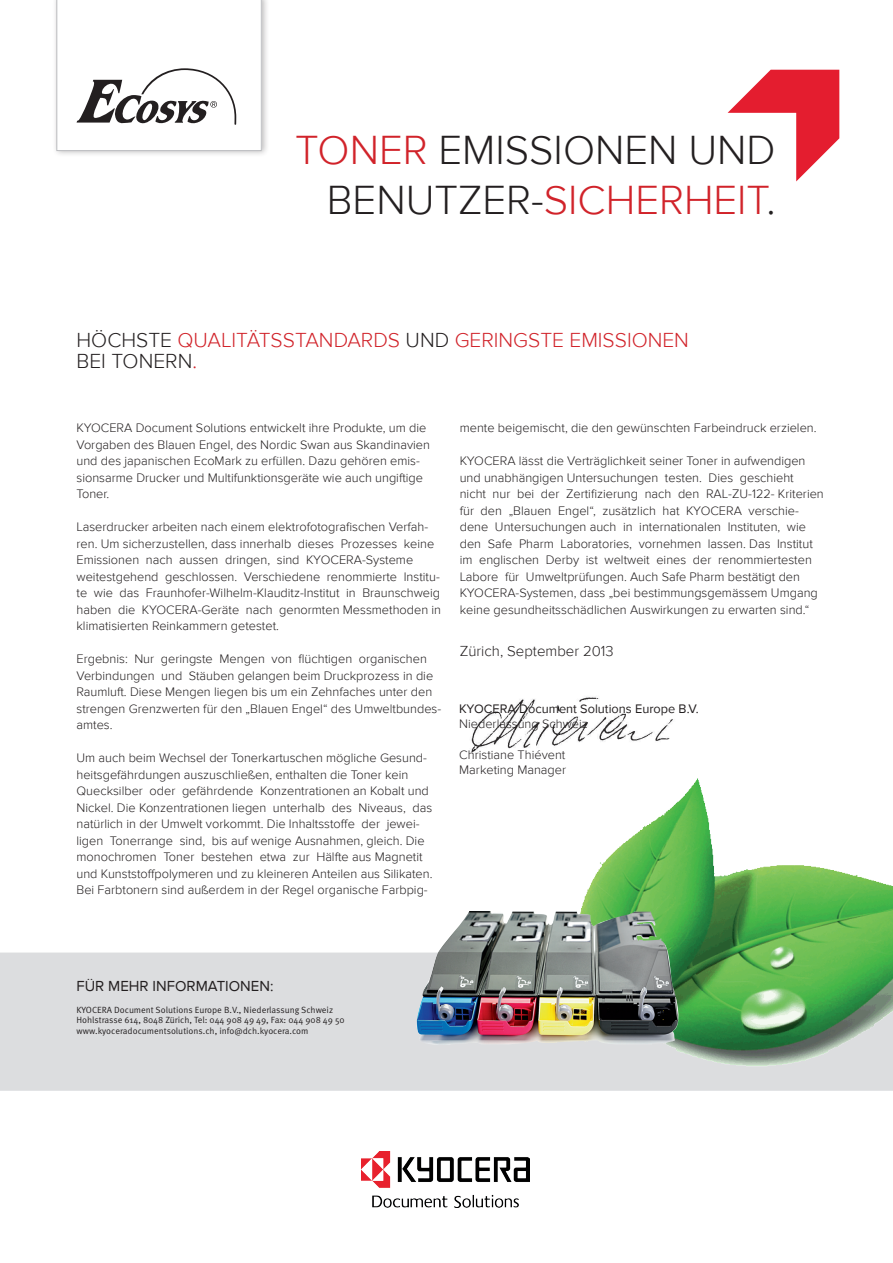
<style>
.page{position:relative;width:893px;height:1263px;background:#fff}
.page>*{position:absolute;margin:0;border:0;box-sizing:border-box;transform-origin:0 0}
.t1{font:300 42px/50.4px "Proxima Nova";color:#231f20;text-align:right}
.t2{font:300 21px/21px "Proxima Nova";color:#d1232a}
.t3{font:15px "Proxima Nova";color:#231f20}
.t4{font:300 15px "Proxima Nova";color:#231f20}
.t5{font:300 12.75px/16.5px "Proxima Nova";color:#231f20}
.t6{font:12.75px "Proxima Nova";color:#231f20}
.t7{font:9px/10.8px "Meta Pro Norm";color:#231f20}
.s1{color:#d1232a}
.s2{color:#231f20}
</style>
<div class="page">
<img style="left:471px;top:697px;width:202px;height:56px">
<div style="left:0;top:952px;width:893px;height:139px;background:#dcdddf"></div>
<img style="left:555px;top:778px;width:338px;height:298px">
<svg style="left:728px;top:70px;width:111px;height:111px"></svg>
<div style="left:52px;top:0;width:217px;height:158px;background:#231f20;opacity:.3"></div>
<img style="left:361px;top:1152px;width:168px;height:56px">
<svg style="left:56px;top:0;width:206px;height:151px"></svg>
<img style="left:411px;top:910px;width:273px;height:135px">
<h1 class="t1" style="left:295px;top:125px;width:482px"><span class="s1">TONER</span> EMISSIONEN UND<br>BENUTZER-<span class="s1">SICHERHEIT</span>.</h1>
<h2 class="t2" style="left:77px;top:330px;width:614px"><span class="s2">HÖCHSTE</span> QUALITÄTSSTANDARDS <span class="s2">UND</span> GERINGSTE EMISSIONEN<br><span class="s2">BEI TONERN</span>.</h2>
<p class="t5" style="left:77px;top:420px;width:355px">KYOCERA Document Solutions entwickelt ihre Produkte, um die Vorgaben des Blauen Engel, des Nordic Swan aus Skandinavien und des japanischen EcoMark zu erfüllen. Dazu gehören emis&shy;sionsarme Drucker und Multifunktionsgeräte wie auch ungiftige Toner.</p>
<p class="t5" style="left:77px;top:519px;width:366px">Laserdrucker arbeiten nach einem elektrofotografischen Verfah&shy;ren. Um sicherzustellen, dass innerhalb dieses Prozesses keine Emissionen nach aussen dringen, sind KYOCERA-Systeme weitestgehend geschlossen. Verschiedene renommierte Institu&shy;te wie das Fraunhofer-Wilhelm-Klauditz-Institut in Braunschweig haben die KYOCERA-Geräte nach genormten Messmethoden in klimatisierten Reinkammern getestet.</p>
<p class="t5" style="left:77px;top:651px;width:366px">Ergebnis: Nur geringste Mengen von flüchtigen organischen Verbindungen und Stäuben gelangen beim Druckprozess in die Raumluft. Diese Mengen liegen bis um ein Zehnfaches unter den strengen Grenzwerten für den „Blauen Engel“ des Umweltbundes&shy;amtes.</p>
<p class="t5" style="left:77px;top:750px;width:357px">Um auch beim Wechsel der Tonerkartuschen mögliche Gesund&shy;heitsgefährdungen auszuschließen, enthalten die Toner kein Quecksilber oder gefährdende Konzentrationen an Kobalt und Nickel. Die Konzentrationen liegen unterhalb des Niveaus, das natürlich in der Umwelt vorkommt. Die Inhaltsstoffe der jewei&shy;ligen Tonerrange sind, bis auf wenige Ausnahmen, gleich. Die monochromen Toner bestehen etwa zur Hälfte aus Magnetit und Kunststoffpolymeren und zu kleineren Anteilen aus Silikaten.<br>Bei Farbtonern sind außerdem in der Regel organische Farbpig-</p>
<p class="t5" style="left:460px;top:420px;width:358px">mente beigemischt, die den gewünschten Farbeindruck erzielen.</p>
<p class="t5" style="left:460px;top:453px;width:366px">KYOCERA lässt die Verträglichkeit seiner Toner in aufwendigen und unabhängigen Untersuchungen testen. Dies geschieht<br>nicht nur bei der Zertifizierung nach den RAL-ZU-122- Kriterien für den „Blauen Engel“, zusätzlich hat KYOCERA verschie&shy;dene Untersuchungen auch in internationalen Instituten, wie den Safe Pharm Laboratories, vornehmen lassen. Das Institut im englischen Derby ist weltweit eines der renommiertesten Labore für Umweltprüfungen. Auch Safe Pharm bestätigt den KYOCERA-Systemen, dass „bei bestimmungsgemässem Umgang keine gesundheitsschädlichen Auswirkungen zu erwarten sind.“</p>
<p class="t4" style="left:460px;top:642px;width:155px">Zürich, September 2013</p>
<p class="t6" style="left:459px;top:701px;width:241px">KYOCERA Document Solutions Europe B.V.</p>
<p class="t5" style="left:459px;top:716px;width:130px">Niederlassung Schweiz</p>
<p class="t5" style="left:459px;top:747px;width:108px;line-height:15.3px">Christiane Thiévent<br>Marketing Manager</p>
<p class="t3" style="left:77px;top:977px;width:198px">FÜR MEHR INFORMATIONEN:</p>
<p class="t7" style="left:77px;top:1003px;width:270px">KYOCERA Document Solutions Europe B.V., Niederlassung Schweiz<br>Hohlstrasse 614, 8048 Zürich, Tel: 044 908 49 49, Fax: 044 908 49 50 www.kyoceradocumentsolutions.ch, info@dch.kyocera.com</p>
</div>
